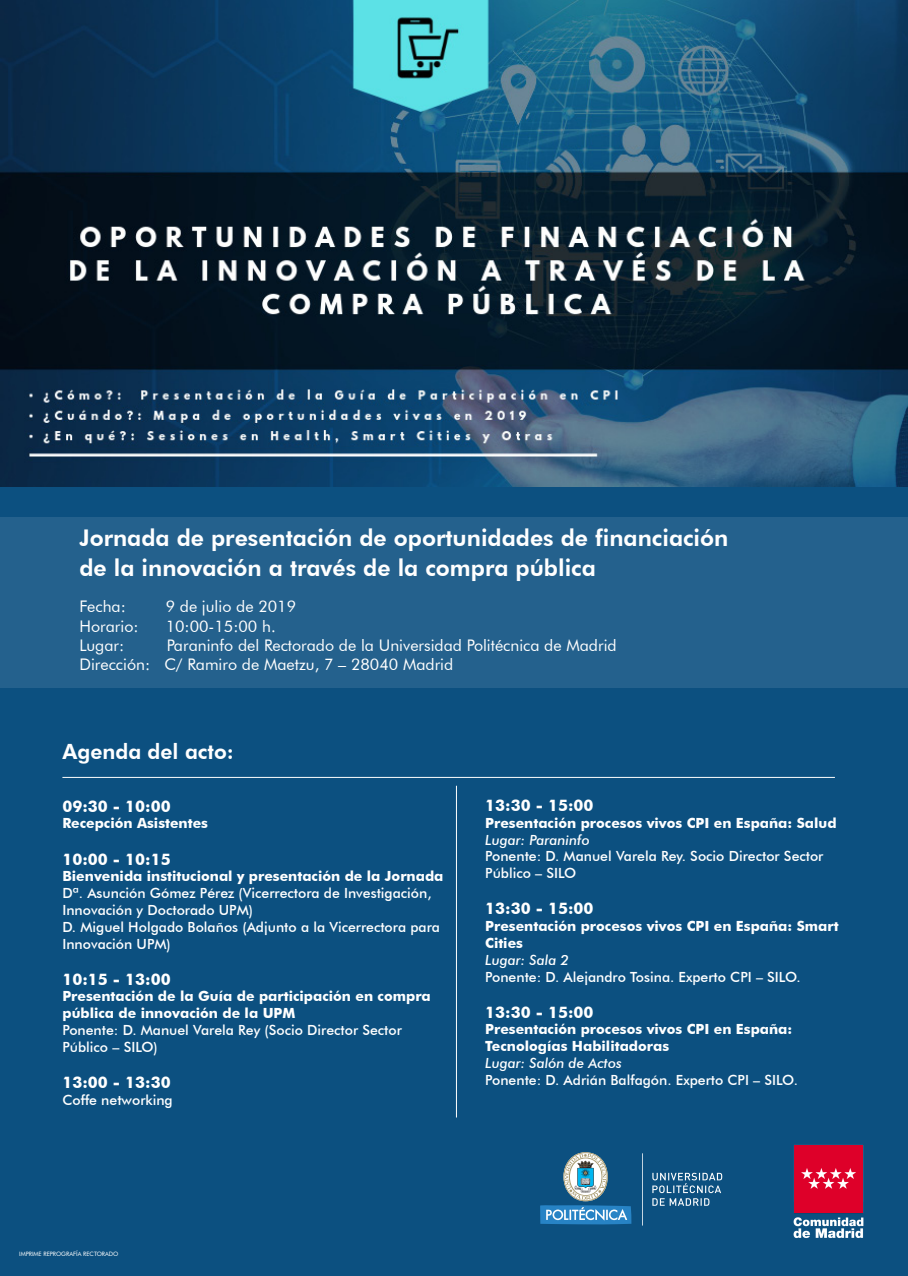
<style>
.page{position:relative;width:908px;height:1276px;background:#fff}
.page>*{position:absolute;margin:0;border:0;box-sizing:border-box;transform-origin:0 0}
.t1{font:800 23px "Futura BT";color:#fff}
.t2{font:800 21px "Futura BT";color:#fff}
.t3{font:16px "Futura BT";color:#fff}
.t4{font:700 16px "Futura BT";color:#fff}
.t5{font:500 14px/16.8px "Futura BT";color:#fff}
.t6{font:700 14px/16.8px "Futura BT";color:#fff}
.t7{font:italic 500 14px "Futura BT";color:#fff}
.t8{font:6px "Futura BT";color:#fff}
</style>
<div class="page">
<div style="left:0;top:475px;width:907px;height:801px;background:#0c5080"></div>
<img style="left:0;top:0;width:907px;height:487px">
<hr style="left:641px;top:1153px;width:1px;height:72px;background:#fff">
<svg style="left:652px;top:1172px;width:70px;height:33px"></svg>
<svg style="left:540px;top:1152px;width:91px;height:72px"></svg>
<div style="left:0;top:517px;width:907px;height:170px;background:#24618d"></div>
<hr style="left:62px;top:777px;width:772px;height:1px;background:#fff">
<hr style="left:455px;top:786px;width:1px;height:331px;background:#fff">
<img style="left:793px;top:1144px;width:71px;height:94px">
<p class="t1" style="left:79px;top:524px;width:650px">Jornada de presentación de oportunidades de financiación</p>
<p class="t1" style="left:79px;top:554px;width:517px">de la innovación a través de la compra pública</p>
<p class="t3" style="left:79px;top:597px;width:48px">Fecha:</p>
<p class="t3" style="left:166px;top:597px;width:132px">9 de julio de 2019</p>
<p class="t3" style="left:79px;top:616px;width:61px">Horario:</p>
<p class="t3" style="left:166px;top:616px;width:111px">10:00-15:00 h.</p>
<p class="t3" style="left:79px;top:635px;width:46px">Lugar:</p>
<p class="t3" style="left:167px;top:635px;width:451px">Paraninfo del Rectorado de la Universidad Politécnica de Madrid</p>
<p class="t3" style="left:79px;top:654px;width:375px">Dirección: C/ Ramiro de Maetzu, 7 – 28040 Madrid</p>
<p class="t2" style="left:62px;top:738px;width:173px">Agenda del acto:</p>
<p class="t4" style="left:62px;top:796px;width:110px">09:30 - 10:00</p>
<p class="t6" style="left:62px;top:815px;width:147px">Recepción Asistentes</p>
<p class="t4" style="left:62px;top:849px;width:110px">10:00 - 10:15</p>
<p class="t6" style="left:62px;top:868px;width:382px">Bienvenida institucional y presentación de la Jornada</p>
<p class="t5" style="left:62px;top:884px;width:370px">Dª. Asunción Gómez Pérez (Vicerrectora de Investigación,<br>Innovación y Doctorado UPM)</p>
<p class="t5" style="left:62px;top:918px;width:379px">D. Miguel Holgado Bolaños (Adjunto a la Vicerrectora para<br>Innovación UPM)</p>
<p class="t4" style="left:62px;top:969px;width:110px">10:15 - 13:00</p>
<p class="t6" style="left:62px;top:988px;width:370px">Presentación de la Guía de participación en compra pública de innovación de la UPM</p>
<p class="t5" style="left:62px;top:1021px;width:341px">Ponente: D. Manuel Varela Rey (Socio Director Sector<br>Público – SILO)</p>
<p class="t4" style="left:62px;top:1072px;width:110px">13:00 - 13:30</p>
<p class="t5" style="left:62px;top:1091px;width:112px">Coffe networking</p>
<p class="t4" style="left:485px;top:795px;width:110px">13:30 - 15:00</p>
<p class="t6" style="left:485px;top:814px;width:353px">Presentación procesos vivos CPI en España: Salud</p>
<p class="t7" style="left:485px;top:831px;width:106px">Lugar: Paraninfo</p>
<p class="t5" style="left:485px;top:848px;width:339px">Ponente: D. Manuel Varela Rey. Socio Director Sector<br>Público – SILO</p>
<p class="t4" style="left:485px;top:899px;width:110px">13:30 - 15:00</p>
<p class="t6" style="left:485px;top:917px;width:355px">Presentación procesos vivos CPI en España: Smart<br>Cities</p>
<p class="t7" style="left:485px;top:951px;width:85px">Lugar: Sala 2</p>
<p class="t5" style="left:485px;top:968px;width:317px">Ponente: D. Alejandro Tosina. Experto CPI – SILO.</p>
<p class="t4" style="left:485px;top:1002px;width:110px">13:30 - 15:00</p>
<p class="t6" style="left:485px;top:1021px;width:308px">Presentación procesos vivos CPI en España:<br>Tecnologías Habilitadoras</p>
<p class="t7" style="left:485px;top:1054px;width:138px">Lugar: Salón de Actos</p>
<p class="t5" style="left:485px;top:1071px;width:314px">Ponente: D. Adrián Balfagón. Experto CPI – SILO.</p>
<p class="t8" style="left:19px;top:1250px;width:101px">IMPRIME REPROGRAFÍA RECTORADO</p>
</div>
